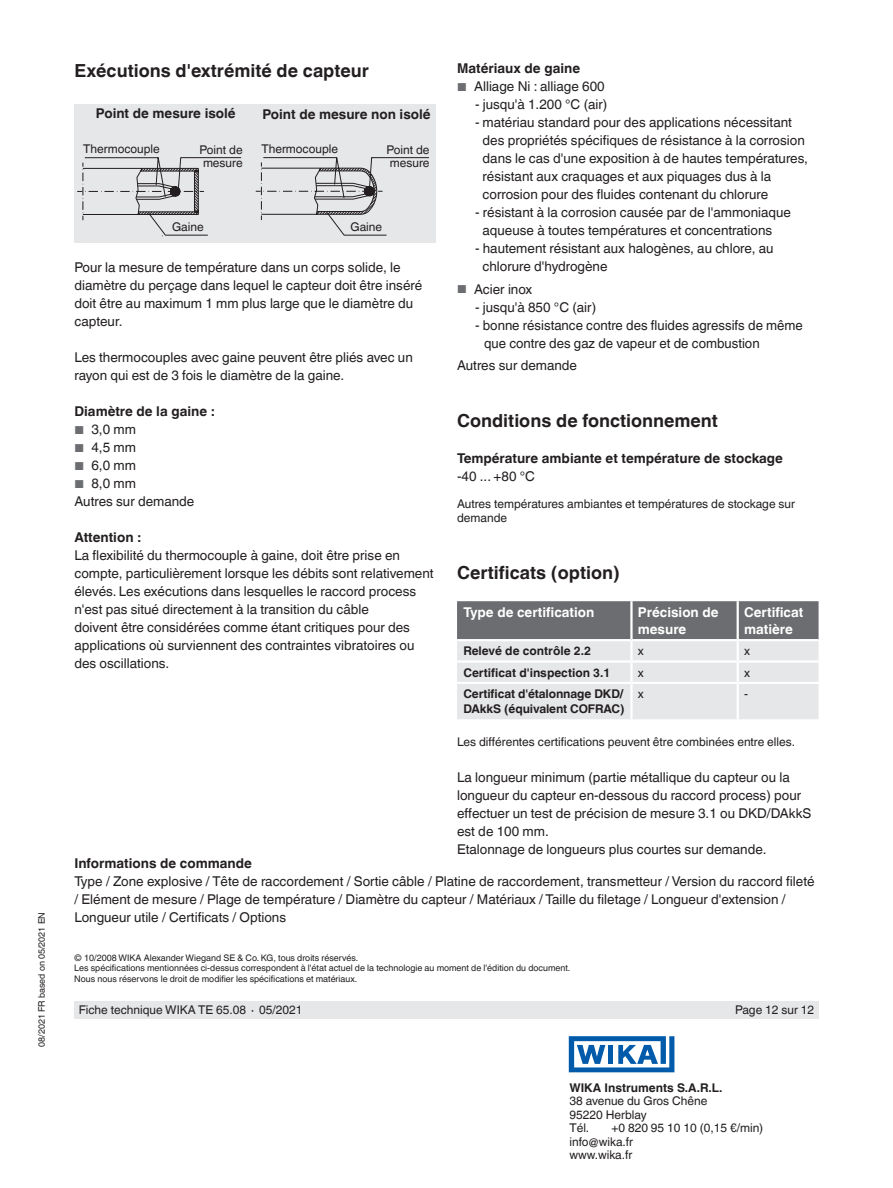
<style>
.page{position:relative;width:893px;height:1188px;background:#fff}
.page>*{position:absolute;margin:0;border:0;box-sizing:border-box;transform-origin:0 0}
.t1{font:700 18px "Helvetica World";color:#231f20}
.t2{font:13.5px/18px "Helvetica World";color:#231f20}
.t3{font:700 13.5px "Helvetica World";color:#231f20}
.t4{font:700 13.5px/16.5px "Helvetica World";color:#fff}
.t5{font:12px/13.5px "Helvetica World";color:#231f20}
.t6{font:700 12px/15px "Helvetica World";color:#231f20}
.t7{font:9px/10.5px "Helvetica World";color:#231f20}
.s1{font-size:11.55px;color:#6c6d70}
</style>
<div class="page">
<div style="left:74px;top:1001px;width:745px;height:17px;background:#e6e7e9"></div>
<div style="left:74px;top:104px;width:362px;height:139px;background:#e6e7e9"></div>
<svg style="left:77px;top:158px;width:352px;height:79px"></svg>
<svg style="left:569px;top:1036px;width:105px;height:36px"></svg>
<svg style="left:457px;top:601px;width:361px;height:118px;background:#bebfc1"></svg>
<hr style="left:457px;top:682px;width:174px;height:2px;background:#fff">
<hr style="left:631px;top:682px;width:107px;height:2px;background:#fff">
<hr style="left:630px;top:684px;width:3px;height:35px;background:#fff">
<hr style="left:738px;top:682px;width:80px;height:2px;background:#fff">
<hr style="left:737px;top:684px;width:2px;height:35px;background:#fff">
<hr style="left:457px;top:639px;width:174px;height:2px;background:#fff">
<hr style="left:631px;top:639px;width:107px;height:2px;background:#fff">
<hr style="left:738px;top:639px;width:80px;height:2px;background:#fff">
<p class="t7" style="left:36px;top:1047px;width:136px;rotate:-90deg">08/2021 FR based on 05/2021 EN</p>
<h1 class="t1" style="left:74px;top:60px;width:296px">Exécutions d'extrémité de capteur</h1>
<p class="t3" style="left:457px;top:61px;width:125px">Matériaux de gaine</p>
<p class="t2" style="left:457px;top:78px;width:149px"><span class="s1">■</span> Alliage Ni : alliage 600</p>
<p class="t2" style="left:475px;top:96px;width:134px">- jusqu'à 1.200 °C (air)</p>
<p class="t2" style="left:483px;top:114px;width:327px;text-indent:-8px">- matériau standard pour des applications nécessitant des propriétés spécifiques de résistance à la corrosion dans le cas d'une exposition à de hautes températures, résistant aux craquages et aux piquages dus à la corrosion pour des fluides contenant du chlorure</p>
<p class="t2" style="left:483px;top:204px;width:310px;text-indent:-8px">- résistant à la corrosion causée par de l'ammoniaque aqueuse à toutes températures et concentrations</p>
<p class="t2" style="left:483px;top:240px;width:293px;text-indent:-8px">- hautement résistant aux halogènes, au chlore, au chlorure d'hydrogène</p>
<p class="t2" style="left:457px;top:280px;width:77px"><span class="s1">■</span> Acier inox</p>
<p class="t2" style="left:475px;top:298px;width:123px">- jusqu'à 850 °C (air)</p>
<p class="t2" style="left:484px;top:316px;width:320px;text-indent:-9px">- bonne résistance contre des fluides agressifs de même que contre des gaz de vapeur et de combustion</p>
<p class="t2" style="left:457px;top:357px;width:122px">Autres sur demande</p>
<p class="t3" style="left:96px;top:106px;width:141px">Point de mesure isolé</p>
<p class="t3" style="left:262px;top:106px;width:170px">Point de mesure non isolé</p>
<p class="t5" style="left:83px;top:142px;width:78px">Thermocouple</p>
<p class="t5" style="left:200px;top:143px;width:45px">Point de</p>
<p class="t5" style="left:261px;top:142px;width:78px">Thermocouple</p>
<p class="t5" style="left:203px;top:156px;width:41px">mesure</p>
<p class="t5" style="left:386px;top:143px;width:45px">Point de mesure</p>
<p class="t5" style="left:172px;top:220px;width:33px">Gaine</p>
<p class="t5" style="left:350px;top:220px;width:33px">Gaine</p>
<p class="t2" style="left:74px;top:259px;width:349px">Pour la mesure de température dans un corps solide, le diamètre du perçage dans lequel le capteur doit être inséré doit être au maximum 1 mm plus large que le diamètre du capteur.</p>
<p class="t2" style="left:74px;top:349px;width:340px">Les thermocouples avec gaine peuvent être pliés avec un rayon qui est de 3 fois le diamètre de la gaine.</p>
<p class="t3" style="left:74px;top:404px;width:142px">Diamètre de la gaine :</p>
<p class="t2" style="left:74px;top:421px;width:63px"><span class="s1">■</span> 3,0 mm</p>
<p class="t2" style="left:74px;top:439px;width:63px"><span class="s1">■</span> 4,5 mm</p>
<p class="t2" style="left:74px;top:457px;width:63px"><span class="s1">■</span> 6,0 mm</p>
<p class="t2" style="left:74px;top:475px;width:122px"><span class="s1">■</span> 8,0 mm<br>Autres sur demande</p>
<p class="t3" style="left:74px;top:530px;width:68px">Attention :</p>
<p class="t2" style="left:74px;top:547px;width:361px">La flexibilité du thermocouple à gaine, doit être prise en compte, particulièrement lorsque les débits sont relativement élevés. Les exécutions dans lesquelles le raccord process n'est pas situé directement à la transition du câble<br>doivent être considérées comme étant critiques pour des applications où surviennent des contraintes vibratoires ou des oscillations.</p>
<h1 class="t1" style="left:457px;top:411px;width:262px">Conditions de fonctionnement</h1>
<p class="t3" style="left:457px;top:451px;width:327px">Température ambiante et température de stockage</p>
<p class="t2" style="left:457px;top:468px;width:79px">-40 ... +80 °C</p>
<p class="t5" style="left:457px;top:498px;width:339px">Autres températures ambiantes et températures de stockage sur demande</p>
<h1 class="t1" style="left:457px;top:562px;width:164px">Certificats (option)</h1>
<p class="t4" style="left:463px;top:604px;width:132px">Type de certification</p>
<p class="t4" style="left:638px;top:604px;width:82px">Précision de mesure</p>
<p class="t4" style="left:744px;top:604px;width:61px">Certificat matière</p>
<p class="t6" style="left:463px;top:644px;width:129px">Relevé de contrôle 2.2</p>
<p class="t5" style="left:638px;top:644px;width:7px">x</p>
<p class="t5" style="left:744px;top:644px;width:7px">x</p>
<p class="t6" style="left:463px;top:665px;width:149px">Certificat d'inspection 3.1</p>
<p class="t5" style="left:638px;top:666px;width:7px">x</p>
<p class="t5" style="left:744px;top:666px;width:7px">x</p>
<p class="t6" style="left:463px;top:686px;width:163px">Certificat d'étalonnage DKD/<br>DAkkS (équivalent COFRAC)</p>
<p class="t5" style="left:638px;top:687px;width:7px">x</p>
<p class="t5" style="left:744px;top:687px;width:5px">-</p>
<p class="t5" style="left:457px;top:735px;width:339px">Les différentes certifications peuvent être combinées entre elles.</p>
<p class="t2" style="left:457px;top:769px;width:356px">La longueur minimum (partie métallique du capteur ou la longueur du capteur en-dessous du raccord process) pour effectuer un test de précision de mesure 3.1 ou DKD/DAkkS est de 100 mm.<br>Etalonnage de longueurs plus courtes sur demande.</p>
<p class="t3" style="left:74px;top:856px;width:179px">Informations de commande</p>
<p class="t2" style="left:74px;top:872px;width:742px">Type / Zone explosive / Tête de raccordement / Sortie câble / Platine de raccordement, transmetteur / Version du raccord fileté / Elément de mesure / Plage de température / Diamètre du capteur / Matériaux / Taille du filetage / Longueur d'extension /<br>Longueur utile / Certificats / Options</p>
<p class="t7" style="left:74px;top:952px;width:498px">© 10/2008 WIKA Alexander Wiegand SE &amp; Co. KG, tous droits réservés.<br>Les spécifications mentionnées ci-dessus correspondent à l'état actuel de la technologie au moment de l'édition du document.<br>Nous nous réservons le droit de modifier les spécifications et matériaux.</p>
<p class="t5" style="left:79px;top:1003px;width:225px">Fiche technique WIKA TE 65.08 ∙ 05/2021</p>
<p class="t5" style="left:735px;top:1003px;width:81px">Page 12 sur 12</p>
<p class="t6" style="left:569px;top:1080px;width:154px">WIKA Instruments S.A.R.L.</p>
<p class="t5" style="left:569px;top:1094px;width:139px">38 avenue du Gros Chêne<br>95220 Herblay<br>Tél.</p>
<p class="t5" style="left:569px;top:1121px;width:195px;text-indent:42px">+0 820 95 10 10 (0,15 €/min) info@wika.fr<br>www.wika.fr</p>
</div>
